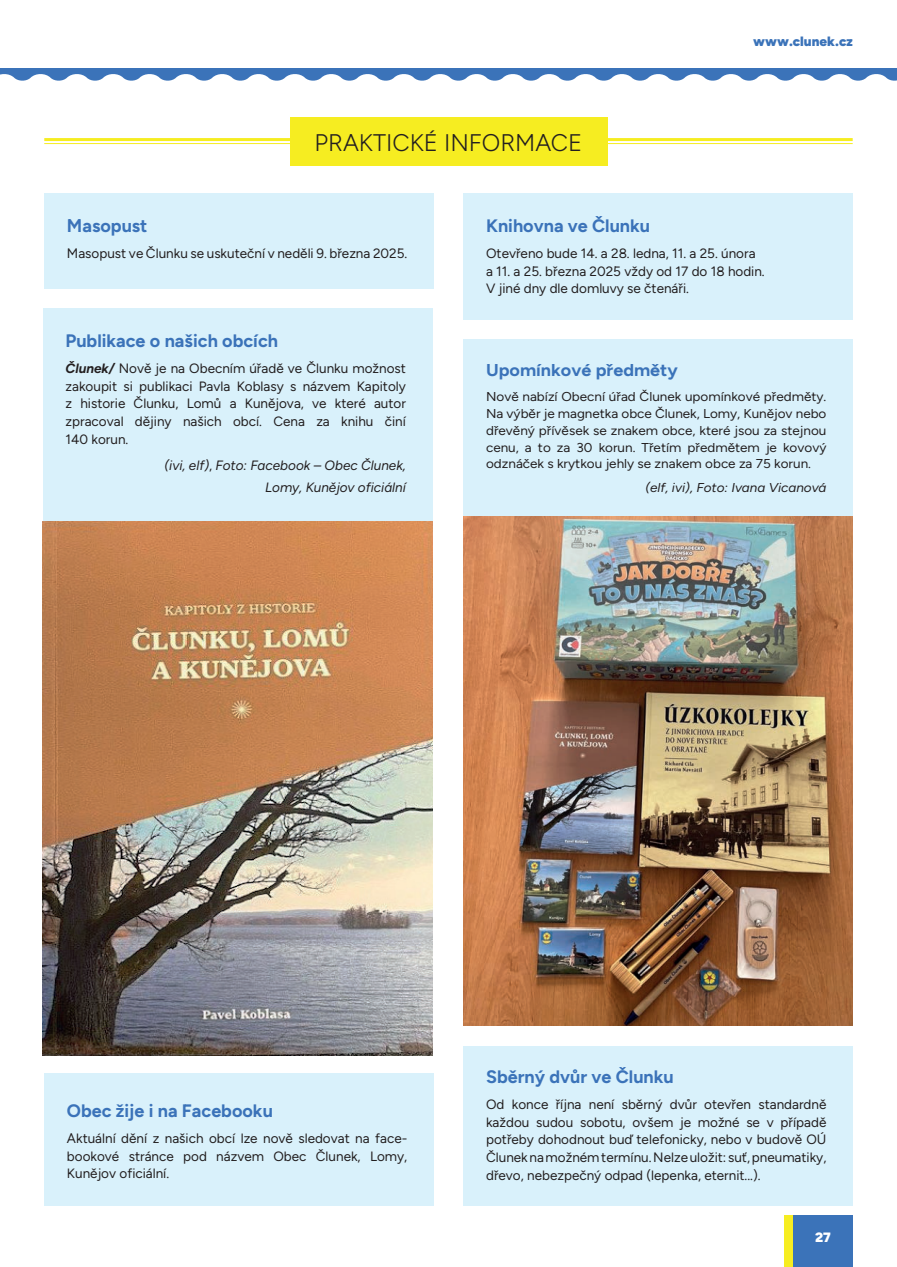
<style>
.page{position:relative;width:897px;height:1267px;background:#fff}
.page>*{position:absolute;margin:0;border:0;box-sizing:border-box;transform-origin:0 0}
.t1{font:300 24px "Figtree";color:#231f20}
.t2{font:700 18px "Figtree";color:#3b73b9}
.t3{font:700 17.1px "Figtree";color:#3b73b9;scale:1.05 1}
.t4{font:13.5px/17.7px "Figtree";color:#231f20;text-align:justify}
.t5{font:italic 13.5px/21.9px "Figtree";color:#231f20;text-align:right}
.t6{font:900 13.5px "Figtree";color:#3b73b9}
.t7{font:900 13.5px "Figtree";color:#fff}
.t8{font:12.9px/16.8px "Figtree";color:#231f20;text-align:justify;scale:1.05 1}
.t9{font:italic 12.9px "Figtree";color:#231f20;scale:1.05 1}
.s1{font-weight:700;font-style:italic}
.s2{font-style:normal}
</style>
<div class="page">
<div style="left:793px;top:1215px;width:59px;height:51px;background:#3b73b9"></div>
<div style="left:784px;top:1215px;width:9px;height:51px;background:#f6ed21"></div>
<div style="left:0;top:68px;width:896px;height:15px;background:#3b73b9"></div>
<svg style="left:0;top:74px;width:896px;height:9px"></svg>
<hr style="left:44px;top:138px;width:808px;height:3px;background:#f6ed21">
<hr style="left:44px;top:143px;width:808px;height:1px;background:#f6ed21">
<div style="left:289px;top:117px;width:318px;height:48px;background:#f6ed21"></div>
<div style="left:44px;top:193px;width:389px;height:96px;background:#d9f1fb"></div>
<div style="left:463px;top:193px;width:389px;height:126px;background:#d9f1fb"></div>
<div style="left:463px;top:339px;width:389px;height:177px;background:#d9f1fb"></div>
<div style="left:44px;top:1073px;width:389px;height:132px;background:#d9f1fb"></div>
<div style="left:463px;top:1045px;width:389px;height:160px;background:#d9f1fb"></div>
<div style="left:43px;top:308px;width:389px;height:213px;background:#d9f1fb"></div>
<img style="left:463px;top:516px;width:389px;height:509px">
<img style="left:42px;top:521px;width:390px;height:534px">
<h1 class="t1" style="left:314px;top:129px;width:269px">PRAKTICKÉ INFORMACE</h1>
<p class="t6" style="left:753px;top:34px;width:101px">www.clunek.cz</p>
<h2 class="t2" style="left:67px;top:215px;width:82px">Masopust</h2>
<p class="t4" style="left:67px;top:244px;width:342px">Masopust ve Člunku se uskuteční v neděli 9. března 2025.</p>
<h2 class="t2" style="left:66px;top:330px;width:214px">Publikace o našich obcích</h2>
<p class="t4" style="left:66px;top:359px;width:342px"><span class="s1">Člunek/</span> Nově je na Obecním úřadě ve Člunku možnost zakoupit si publikaci Pavla Koblasy s názvem Kapitoly z historie Člunku, Lomů a Kunějova, ve které autor zpracoval dějiny našich obcí. Cena za knihu činí 140 korun.</p>
<p class="t5" style="left:164px;top:454px;width:243px">(ivi, elf)<span class="s2">,</span> Foto: Facebook – Obec Člunek,<br>Lomy, Kunějov oficiální</p>
<h2 class="t2" style="left:486px;top:215px;width:165px">Knihovna ve Člunku</h2>
<p class="t4" style="left:486px;top:244px;width:280px;text-align:left">Otevřeno bude 14. a 28. ledna, 11. a 25. února a 11. a 25. března 2025 vždy od 17 do 18 hodin.<br>V jiné dny dle domluvy se čtenáři.</p>
<p class="t3" style="left:486px;top:360px;width:184px">Upomínkové předměty</p>
<p class="t8" style="left:486px;top:388px;width:325px">Nově nabízí Obecní úřad Člunek upomínkové předměty.<br>Na výběr je magnetka obce Člunek, Lomy, Kunějov nebo dřevěný přívěsek se znakem obce, které jsou za stejnou cenu, a to za 30 korun. Třetím předmětem je kovový odznáček s krytkou jehly se znakem obce za 75 korun.</p>
<p class="t9" style="left:645px;top:480px;width:174px">(elf, ivi), Foto: Ivana Vicanová</p>
<h2 class="t2" style="left:67px;top:1100px;width:207px">Obec žije i na Facebooku</h2>
<p class="t4" style="left:67px;top:1129px;width:342px">Aktuální dění z našich obcí lze nově sledovat na face&shy;bookové stránce pod názvem Obec Člunek, Lomy, Kunějov oficiální.</p>
<h2 class="t2" style="left:486px;top:1066px;width:189px">Sběrný dvůr ve Člunku</h2>
<p class="t4" style="left:486px;top:1095px;width:342px">Od konce října není sběrný dvůr otevřen standardně každou sudou sobotu, ovšem je možné se v případě potřeby dohodnout buď telefonicky, nebo v budově OÚ Člunek na možném termínu. Nelze uložit: suť, pneumatiky, dřevo, nebezpečný odpad (lepenka, eternit...).</p>
<p class="t7" style="left:814px;top:1229px;width:17px">27</p>
</div>
